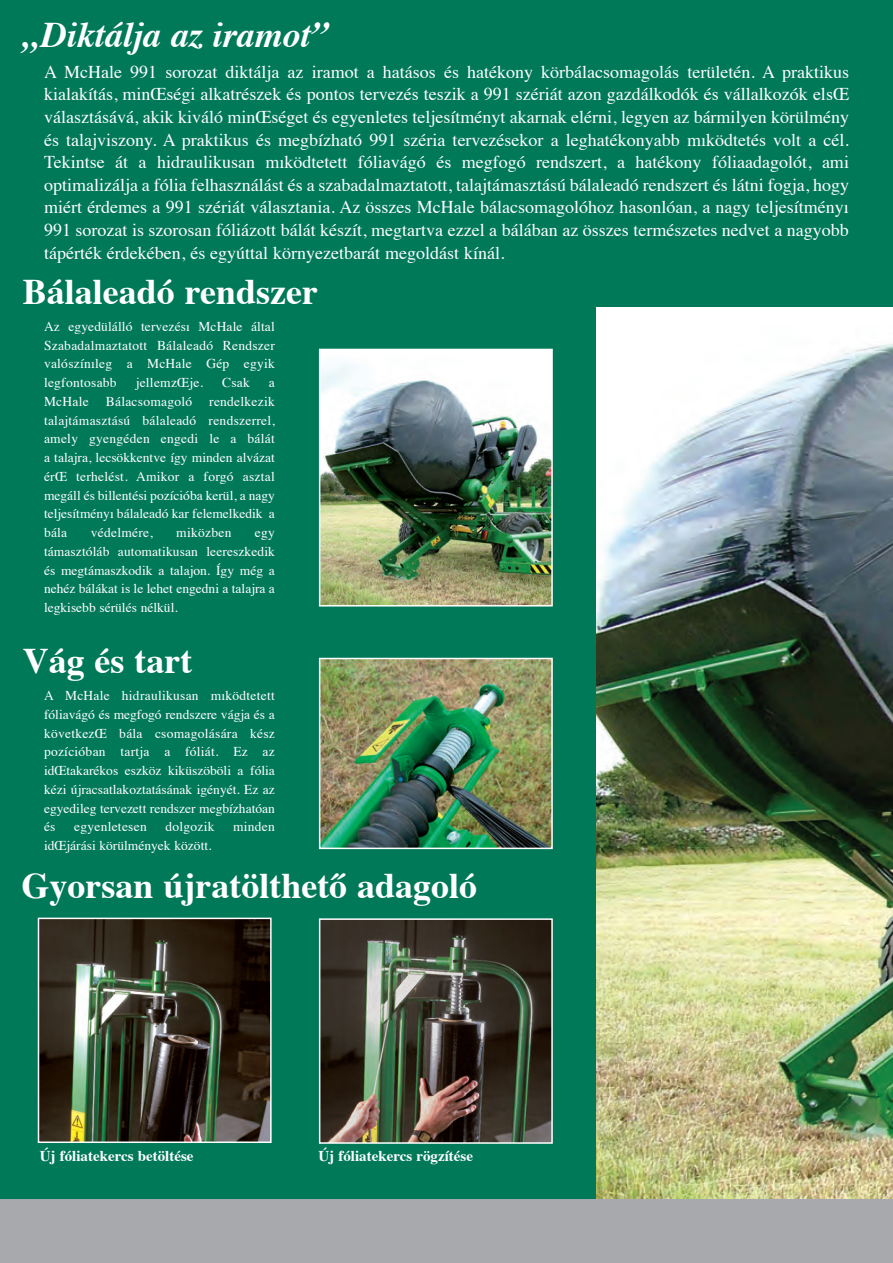
<style>
.page{position:relative;width:893px;height:1263px;background:#fff}
.page>*{position:absolute;margin:0;border:0;box-sizing:border-box;transform-origin:0 0}
.t1{font:700 36px "Times";color:#fff}
.t2{font:italic 700 36px "Times";color:#fff}
.t3{font:18px/22.6px "Times";color:#fff;text-align:justify}
.t4{font:700 15px "Times";color:#fff}
.t5{font:13.5px/18.8px "Times";color:#fff;text-align:justify}
.t6{font:13.5px "Times";letter-spacing:.02em;color:#fff}
</style>
<div class="page">
<img style="left:595px;top:325px;width:298px;height:874px">
<div style="left:0;top:0;width:595px;height:1263px;background:#007959"></div>
<div style="left:0;top:0;width:893px;height:306px;background:#007959"></div>
<img style="left:322px;top:661px;width:228px;height:185px">
<div style="left:319px;top:658px;width:234px;height:191px;border:2px solid #fff"></div>
<img style="left:322px;top:921px;width:228px;height:220px">
<div style="left:319px;top:918px;width:234px;height:226px;border:2px solid #fff"></div>
<img style="left:41px;top:921px;width:228px;height:219px">
<div style="left:38px;top:918px;width:234px;height:225px;border:2px solid #fff"></div>
<img style="left:322px;top:352px;width:228px;height:251px">
<div style="left:319px;top:349px;width:234px;height:257px;border:2px solid #fff"></div>
<div style="left:0;top:1199px;width:893px;height:64px;background:#a8a9ad"></div>
<h1 class="t2" style="left:23px;top:20px;width:307px">„Diktálja az iramot”</h1>
<p class="t3" style="left:44px;top:62px;width:807px">A McHale 991 sorozat diktálja az iramot a hatásos és hatékony körbálacsomagolás területén. A praktikus kialakítás, minŒségi alkatrészek és pontos tervezés teszik a 991 szériát azon gazdálkodók és vállalkozók elsŒ választásává, akik kiváló minŒséget és egyenletes teljesítményt akarnak elérni, legyen az bármilyen körülmény és talajviszony. A praktikus és megbízható 991 széria tervezésekor a leghatékonyabb mıködtetés volt a cél.<br>Tekintse át a hidraulikusan mıködtetett fóliavágó és megfogó rendszert, a hatékony fóliaadagolót, ami optimalizálja a fólia felhasználást és a szabadalmaztatott, talajtámasztású bálaleadó rendszert és látni fogja, hogy miért érdemes a 991 szériát választania. Az összes McHale bálacsomagolóhoz hasonlóan, a nagy teljesítményı 991 sorozat is szorosan fóliázott bálát készít, megtartva ezzel a bálában az összes természetes nedvet a nagyobb tápérték érdekében, és egyúttal környezetbarát megoldást kínál.</p>
<h1 class="t1" style="left:23px;top:277px;width:297px">Bálaleadó rendszer</h1>
<p class="t5" style="left:44px;top:318px;width:232px">Az egyedülálló tervezésı McHale által Szabadalmaztatott Bálaleadó Rendszer valószínıleg a McHale Gép egyik legfontosabb</p>
<p class="t6" style="left:136px;top:377px;width:69px">jellemzŒje.</p>
<p class="t5" style="left:222px;top:374px;width:29px">Csak</p>
<p class="t5" style="left:269px;top:374px;width:7px">a</p>
<p class="t5" style="left:44px;top:393px;width:232px;text-indent:165px">rendelkezik talajtámasztású bálaleadó rendszerrel, amely gyengéden engedi le a bálát a talajra, lecsökkentve így minden alvázat érŒ terhelést. Amikor a forgó asztal megáll és billentési pozícióba kerül, a nagy teljesítményı bálaleadó kar felemelkedik a bála</p>
<p class="t5" style="left:44px;top:393px;width:46px">McHale</p>
<p class="t6" style="left:106px;top:396px;width:88px">Bálacsomagoló</p>
<p class="t6" style="left:91px;top:527px;width:64px">védelmére,</p>
<p class="t6" style="left:176px;top:527px;width:57px">miközben</p>
<p class="t5" style="left:44px;top:524px;width:232px;text-indent:211px">egy támasztóláb automatikusan leereszkedik és megtámaszkodik a talajon. Így még a nehéz bálákat is le lehet engedni a talajra a legkisebb sérülés nélkül.</p>
<h1 class="t1" style="left:23px;top:646px;width:171px">Vág és tart</h1>
<p class="t5" style="left:44px;top:687px;width:232px">A McHale hidraulikusan mıködtetett fóliavágó és megfogó rendszere vágja és a következŒ bála csomagolására kész pozícióban tartja a fóliát. Ez az idŒtakarékos eszköz kiküszöböli a fólia kézi újracsatlakoztatásának igényét. Ez az egyedileg tervezett rendszer megbízhatóan és</p>
<p class="t6" style="left:74px;top:821px;width:74px">egyenletesen</p>
<p class="t6" style="left:165px;top:821px;width:51px">dolgozik</p>
<p class="t5" style="left:233px;top:818px;width:43px">minden</p>
<p class="t5" style="left:44px;top:837px;width:169px">idŒjárási körülmények között.</p>
<h1 class="t1" style="left:21px;top:871px;width:457px">Gyorsan újratölthető adagoló</h1>
<p class="t4" style="left:40px;top:1150px;width:155px">Új fóliatekercs betöltése</p>
<p class="t4" style="left:318px;top:1150px;width:156px">Új fóliatekercs rögzítése</p>
</div>
